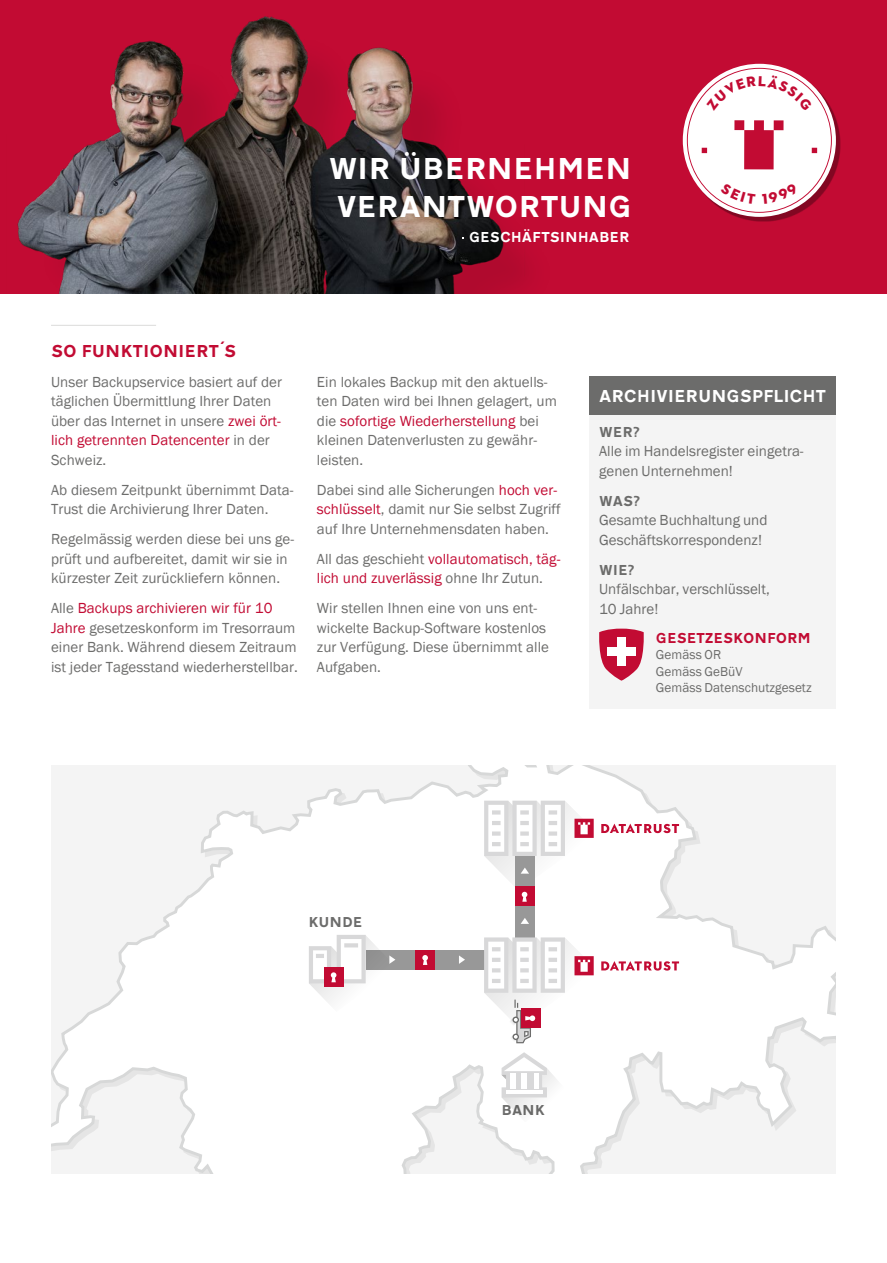
<style>
.page{position:relative;width:887px;height:1263px;background:#fff}
.page>*{position:absolute;margin:0;border:0;box-sizing:border-box;transform-origin:0 0}
.t1{font:700 31.5px/38.2px "Transport D";color:#fff}
.t2{font:700 18px "Transport D";letter-spacing:-.005em;color:#fff}
.t3{font:700 18px "Transport D";color:#c20b33}
.t4{font:15px/19.5px "Franklin Gothic";letter-spacing:.005em;color:#6d6d6c}
.t5{font:15px/19.5px "Franklin Gothic";letter-spacing:.005em;color:#6c6c6b}
.t6{font:15px/19.5px "Franklin Gothic";letter-spacing:.005em;color:#c20b33}
.t7{font:700 15px "Transport D";color:#6c6c6b}
.t8{font:700 15px "Transport D";color:#fff}
.t9{font:700 15px "Transport D";color:#c20b33}
.t10{font:13.35px/16.5px "Franklin Gothic";letter-spacing:.005em;color:#6c6c6b}
.s1{color:#c20b33}
.s2{color:#6d6d6c}
</style>
<div class="page">
<div style="left:0;top:0;width:887px;height:293px;background:#c20b33"></div>
<img style="left:17px;top:16px;width:509px;height:277px">
<div style="left:687px;top:68px;width:153px;height:153px;background:#000;opacity:.33"></div>
<svg style="left:682px;top:64px;width:154px;height:153px"></svg>
<hr style="left:51px;top:325px;width:105px;height:1px;background:#dbdbda">
<svg style="left:51px;top:765px;width:785px;height:409px"></svg>
<div style="left:515px;top:856px;width:19px;height:81px;background:#989898"></div>
<svg style="left:521px;top:918px;width:8px;height:6px"></svg>
<div style="left:365px;top:950px;width:119px;height:19px;background:#989898"></div>
<svg style="left:459px;top:955px;width:6px;height:9px"></svg>
<div style="left:415px;top:950px;width:20px;height:19px;background:#c20b33"></div>
<svg style="left:422px;top:955px;width:6px;height:10px"></svg>
<svg style="left:309px;top:935px;width:86px;height:77px"></svg>
<div style="left:515px;top:887px;width:19px;height:19px;background:#c20b33"></div>
<svg style="left:484px;top:937px;width:195px;height:106px"></svg>
<svg style="left:484px;top:801px;width:195px;height:101px"></svg>
<svg style="left:501px;top:1052px;width:63px;height:70px"></svg>
<div style="left:589px;top:415px;width:247px;height:293px;background:#f4f4f4"></div>
<div style="left:589px;top:376px;width:247px;height:39px;background:#6c6c6b"></div>
<svg style="left:599px;top:629px;width:45px;height:52px"></svg>
<div style="left:617px;top:637px;width:8px;height:28px;background:#fff"></div>
<div style="left:607px;top:647px;width:28px;height:8px;background:#fff"></div>
<svg style="left:686px;top:68px;width:146px;height:145px"></svg>
<h1 class="t1" style="left:329px;top:145px;width:304px">WIR ÜBERNEHMEN<br>VERANTWORTUNG</h1>
<p class="t8" style="left:469px;top:225px;width:162px">GESCHÄFTSINHABER</p>
<p class="t3" style="left:51px;top:336px;width:187px">SO FUNKTIONIERT´S</p>
<p class="t4" style="left:51px;top:372px;width:232px">Unser Backupservice basiert auf der täglichen Übermittlung Ihrer Daten über das Internet in unsere <span class="s1">zwei ört&shy;lich getrennten Datencenter</span> in der<br>Schweiz.</p>
<p class="t4" style="left:51px;top:480px;width:244px">Ab diesem Zeitpunkt übernimmt Data-<br>Trust die Archivierung Ihrer Daten.</p>
<p class="t4" style="left:51px;top:530px;width:245px">Regelmässig werden diese bei uns ge&shy;prüft und aufbereitet, damit wir sie in kürzester Zeit zurückliefern können.</p>
<p class="t4" style="left:51px;top:599px;width:248px">Alle <span class="s1">Backups archivieren wir für 10<br>Jahre</span> gesetzeskonform im Tresorraum einer Bank. Während diesem Zeitraum ist jeder Tagesstand wiederherstellbar.</p>
<p class="t4" style="left:317px;top:372px;width:241px">Ein lokales Backup mit den aktuells&shy;ten Daten wird bei Ihnen gelagert, um die <span class="s1">sofortige Wiederherstellung</span> bei kleinen Datenverlusten zu gewähr&shy;leisten.</p>
<p class="t4" style="left:317px;top:480px;width:245px">Dabei sind alle Sicherungen <span class="s1">hoch ver&shy;schlüsselt</span>, damit nur Sie selbst Zugriff auf Ihre Unternehmensdaten haben.</p>
<p class="t6" style="left:317px;top:549px;width:245px"><span class="s2">All das geschieht</span> vollautomatisch, täg&shy;lich und zuverlässig <span class="s2">ohne Ihr Zutun.</span></p>
<p class="t4" style="left:317px;top:599px;width:234px">Wir stellen Ihnen eine von uns ent&shy;wickelte Backup-Software kostenlos zur Verfügung. Diese übernimmt alle<br>Aufgaben.</p>
<p class="t2" style="left:599px;top:381px;width:228px">ARCHIVIERUNGSPFLICHT</p>
<p class="t7" style="left:599px;top:419px;width:42px">WER?</p>
<p class="t5" style="left:599px;top:442px;width:206px">Alle im Handelsregister eingetra&shy;genen Unternehmen!</p>
<p class="t7" style="left:599px;top:488px;width:42px">WAS?</p>
<p class="t5" style="left:599px;top:511px;width:170px">Gesamte Buchhaltung und<br>Geschäftskorrespondenz!</p>
<p class="t7" style="left:599px;top:557px;width:37px">WIE?</p>
<p class="t5" style="left:599px;top:580px;width:172px">Unfälschbar, verschlüsselt,<br>10 Jahre!</p>
<p class="t9" style="left:656px;top:625px;width:156px">GESETZESKONFORM</p>
<p class="t10" style="left:656px;top:647px;width:157px">Gemäss OR<br>Gemäss GeBüV<br>Gemäss Datenschutzgesetz</p>
<p class="t7" style="left:308px;top:910px;width:55px">KUNDE</p>
<p class="t7" style="left:501px;top:1098px;width:45px">BANK</p>
</div>
